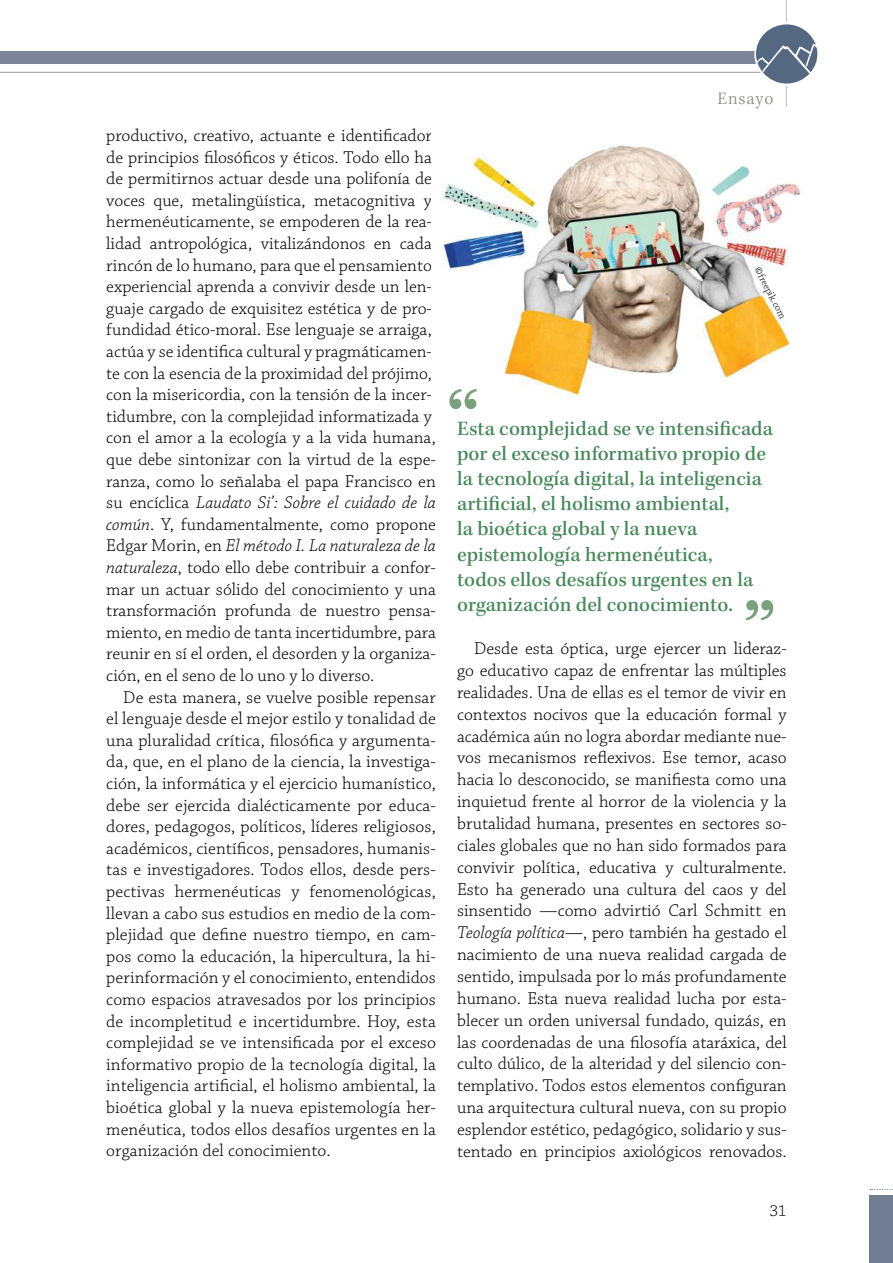
<style>
.page{position:relative;width:893px;height:1263px;background:#fff}
.page>*{position:absolute;margin:0;border:0;box-sizing:border-box;transform-origin:0 0}
.t1{font:500 90px "Kepler Std";color:#7aa17e}
.t2{font:500 21px/25.2px "Kepler Std";color:#47885b}
.t3{font:300 18px/21.6px "Chaparral Pro";color:#000;text-align:justify}
.t4{font:300 18px "Kepler Std";letter-spacing:.05em;color:#918c83}
.t5{font:300 16.5px "Chaparral Pro";color:#000}
.t6{font:300 10.5px "Chaparral Pro";color:#000}
.s1{font-style:italic}
.s2{font-family:"Cronos Pro";font-weight:400;font-style:italic}
</style>
<div class="page">
<hr style="left:0;top:72px;width:787px;height:1px;background:#8f94a7">
<div style="left:0;top:51px;width:787px;height:13px;background:#7b8499"></div>
<hr style="left:786px;top:0;width:1px;height:106px;background:#bab9b5">
<svg style="left:754px;top:22px;width:65px;height:64px"></svg>
<svg style="left:756px;top:24px;width:61px;height:60px"></svg>
<div style="left:870px;top:1195px;width:23px;height:68px;background:#717d93"></div>
<svg style="left:870px;top:1189px;width:23px;height:1px"></svg>
<img style="left:442px;top:144px;width:359px;height:253px">
<p class="t3" style="left:106px;top:125px;width:331px;text-align:left">productivo, creativo, actuante e identificador de principios filosóficos y éticos. Todo ello ha de permitirnos actuar desde una polifonía de voces que, metalingüística, metacognitiva y hermenéuticamente, se empoderen de la rea&shy;lidad antropológica, vitalizándonos en cada rincón de lo humano, para que el pensamiento experiencial aprenda a convivir desde un len&shy;guaje cargado de exquisitez estética y de pro&shy;fundidad ético-moral. Ese lenguaje se arraiga, actúa y se identifica cultural y pragmáticamen&shy;te con la esencia de la proximidad del prójimo, con la misericordia, con la tensión de la incer&shy;tidumbre, con la complejidad informatizada y con el amor a la ecología y a la vida humana, que debe sintonizar con la virtud de la espe&shy;ranza, como lo señalaba el papa Francisco en su encíclica <span class="s1">Laudato Si’: Sobre el cuidado de la común</span>. Y, fundamentalmente, como propone Edgar Morin, en <span class="s1">El método I. La naturaleza de la naturaleza</span>, todo ello debe contribuir a confor&shy;mar un actuar sólido del conocimiento y una transformación profunda de nuestro pensa&shy;miento, en medio de tanta incertidumbre, para reunir en sí el orden, el desorden y la organiza&shy;ción, en el seno de lo uno y lo diverso.</p>
<p class="t3" style="left:106px;top:687px;width:331px;text-indent:17px">De esta manera, se vuelve posible repensar el lenguaje desde el mejor estilo y tonalidad de una pluralidad crítica, filosófica y argumenta&shy;da, que, en el plano de la ciencia, la investiga&shy;ción, la informática y el ejercicio humanístico, debe ser ejercida dialécticamente por educa&shy;dores, pedagogos, políticos, líderes religiosos, académicos, científicos, pensadores, humanis&shy;tas e investigadores. Todos ellos, desde pers&shy;pectivas hermenéuticas y fenomenológicas, llevan a cabo sus estudios en medio de la com&shy;plejidad que define nuestro tiempo, en cam&shy;pos como la educación, la hipercultura, la hi&shy;perinformación y el conocimiento, entendidos como espacios atravesados por los principios de incompletitud e incertidumbre. Hoy, esta complejidad se ve intensificada por el exceso informativo propio de la tecnología digital, la inteligencia artificial, el holismo ambiental, la bioética global y la nueva epistemología her&shy;menéutica, todos ellos desafíos urgentes en la organización del conocimiento.</p>
<p class="t4" style="left:717px;top:88px;width:57px">Ensayo</p>
<h1 class="t1" style="left:446px;top:374px;width:35px">“</h1>
<p class="t6" style="left:763px;top:265px;width:58px;rotate:63deg"><span class="s2">©</span>freepik.com</p>
<p class="t2" style="left:457px;top:416px;width:317px">Esta complejidad se ve intensificada por el exceso informativo propio de la tecnología digital, la inteligencia artificial, el holismo ambiental,<br>la bioética global y la nueva epistemología hermenéutica,<br>todos ellos desafíos urgentes en la organización del conocimiento.</p>
<h1 class="t1" style="left:743px;top:585px;width:35px">”</h1>
<p class="t3" style="left:457px;top:638px;width:331px;text-indent:17px">Desde esta óptica, urge ejercer un lideraz&shy;go educativo capaz de enfrentar las múltiples realidades. Una de ellas es el temor de vivir en contextos nocivos que la educación formal y académica aún no logra abordar mediante nue&shy;vos mecanismos reflexivos. Ese temor, acaso hacia lo desconocido, se manifiesta como una inquietud frente al horror de la violencia y la brutalidad humana, presentes en sectores so&shy;ciales globales que no han sido formados para convivir política, educativa y culturalmente.<br>Esto ha generado una cultura del caos y del sinsentido —como advirtió Carl Schmitt en <span class="s1">Teología política</span>—, pero también ha gestado el nacimiento de una nueva realidad cargada de sentido, impulsada por lo más profundamente humano. Esta nueva realidad lucha por esta&shy;blecer un orden universal fundado, quizás, en las coordenadas de una filosofía ataráxica, del culto dúlico, de la alteridad y del silencio con&shy;templativo. Todos estos elementos configuran una arquitectura cultural nueva, con su propio esplendor estético, pedagógico, solidario y sus&shy;tentado en principios axiológicos renovados.</p>
<p class="t5" style="left:770px;top:1202px;width:18px">31</p>
</div>
